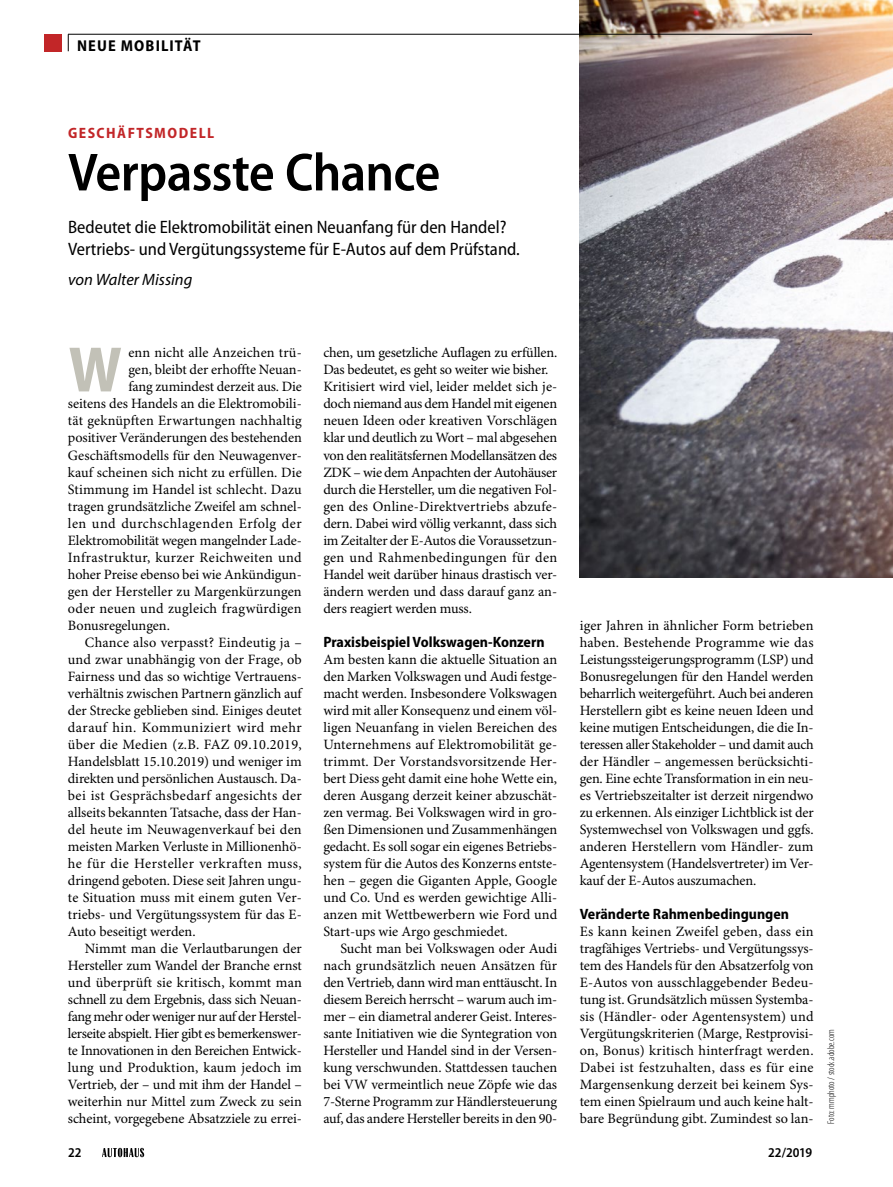
<style>
.page{position:relative;width:893px;height:1187px;background:#fff}
.page>*{position:absolute;margin:0;border:0;box-sizing:border-box;transform-origin:0 0}
.Para_GT_Initial_3Z{font:700 semi-condensed 64.65px "Myriad Pro";color:#c2c1b7}
.Title_36pt{font:600 semi-condensed 54px "Myriad Pro";letter-spacing:-.015em;color:#000}
.Trailer_Vorspann{font:semi-condensed 18px/22.5px "Myriad Pro";color:#000}
.Trailer_Vorspann-2{font:italic 16.5px "Myriad Pro";color:#000}
.Category_Rubrik_link{font:700 semi-condensed 15.75px "Myriad Pro";letter-spacing:.07em;color:#000}
.SectionHeading_1_Zwi{font:700 semi-condensed 15px "Myriad Pro";color:#000}
.SuperTitle_DZ_Heftfa{font:700 semi-condensed 15px "Myriad Pro";letter-spacing:.1em;color:#c22628}
.Para_GT_Einzug{font:14.25px/17px "Minion Pro";letter-spacing:-.015em;color:#000;text-align:justify}
.Para_GT{font:14.25px/17px "Minion Pro";color:#000;text-align:justify}
.Para_GT_Initial_3Z-2{font:14.25px "Minion Pro";letter-spacing:.005em;color:#000}
.Para_GT_Initial_3Z-3{font:14.25px "Minion Pro";letter-spacing:.025em;color:#000}
.Para_GT_Initial_3Z-4{font:14.25px "Minion Pro";letter-spacing:.035em;color:#000}
.NoXML_Pagina{font:600 semi-condensed 13.5px "Myriad Pro";letter-spacing:-.005em;color:#000}
.Image_Source_Bildque{font:300 condensed 9.75px "Myriad Pro";color:#000}
</style>
<div class="page">
<img style="left:580px;top:0;width:313px;height:577px">
<div style="left:44px;top:34px;width:17px;height:17px;background:#c22628"></div>
<svg style="left:102px;top:1147px;width:42px;height:10px"></svg>
<hr style="left:68px;top:34px;width:744px;height:1px;background:#000">
<svg style="left:68px;top:34px;width:1px;height:17px"></svg>
<p class="Category_Rubrik_link" style="left:77px;top:37px;width:125px">NEUE MOBILITÄT</p>
<p class="SuperTitle_DZ_Heftfa" style="left:68px;top:124px;width:148px">GESCHÄFTSMODELL</p>
<p class="Title_36pt" style="left:68px;top:142px;width:374px">Verpasste Chance</p>
<p class="Trailer_Vorspann" style="left:68px;top:216px;width:453px">Bedeutet die Elektromobilität einen Neuanfang für den Handel?<br>Vertriebs- und Vergütungssysteme für E-Autos auf dem Prüfstand.</p>
<p class="Trailer_Vorspann-2" style="left:68px;top:271px;width:126px">von Walter Missing</p>
<p class="Para_GT_Initial_3Z" style="left:69px;top:333px;width:55px">W</p>
<p class="Para_GT_Initial_3Z-2" style="left:128px;top:344px;width:175px">enn nicht alle Anzeichen trü-</p>
<p class="Para_GT_Initial_3Z-2" style="left:128px;top:361px;width:175px">gen, bleibt der erhoffte Neuan-</p>
<p class="Para_GT_Initial_3Z-2" style="left:128px;top:378px;width:175px">fang zumindest derzeit aus. Die</p>
<p class="Para_GT_Initial_3Z-2" style="left:68px;top:395px;width:235px">seitens des Handels an die Elektromobili-</p>
<p class="Para_GT_Initial_3Z-2" style="left:68px;top:412px;width:235px">tät geknüpften Erwartungen nachhaltig</p>
<p class="Para_GT_Initial_3Z-2" style="left:68px;top:429px;width:235px">positiver Veränderungen des bestehenden</p>
<p class="Para_GT_Initial_3Z-2" style="left:68px;top:446px;width:235px">Geschäftsmodells für den Neuwagenver-</p>
<p class="Para_GT_Initial_3Z-2" style="left:68px;top:463px;width:235px">kauf scheinen sich nicht zu erfüllen. Die</p>
<p class="Para_GT_Initial_3Z-2" style="left:68px;top:480px;width:235px">Stimmung im Handel ist schlecht. Dazu</p>
<p class="Para_GT_Initial_3Z-2" style="left:68px;top:497px;width:235px">tragen grundsätzliche Zweifel am schnel-</p>
<p class="Para_GT_Initial_3Z-4" style="left:68px;top:514px;width:235px">len und durchschlagenden Erfolg der</p>
<p class="Para_GT_Initial_3Z-2" style="left:68px;top:531px;width:235px">Elektromobilität wegen mangelnder Lade-</p>
<p class="Para_GT_Initial_3Z-3" style="left:68px;top:548px;width:235px">Infrastruktur, kurzer Reichweiten und</p>
<p class="Para_GT_Initial_3Z-2" style="left:68px;top:565px;width:235px">hoher Preise ebenso bei wie Ankündigun-</p>
<p class="Para_GT_Initial_3Z-2" style="left:68px;top:582px;width:235px">gen der Hersteller zu Margenkürzungen</p>
<p class="Para_GT_Initial_3Z-2" style="left:68px;top:599px;width:235px">oder neuen und zugleich fragwürdigen</p>
<p class="Para_GT_Initial_3Z-2" style="left:68px;top:616px;width:104px">Bonusregelungen.</p>
<p class="Para_GT_Einzug" style="left:68px;top:634px;width:235px;text-indent:17px">Chance also verpasst? Eindeutig ja – und zwar unabhängig von der Frage, ob Fairness und das so wichtige Vertrauens&shy;verhältnis zwischen Partnern gänzlich auf der Strecke geblieben sind. Einiges deutet darauf hin. Kommuniziert wird mehr über die Medien (z.B. FAZ 09.10.2019, Handelsblatt 15.10.2019) und weniger im direkten und persönlichen Austausch. Da&shy;bei ist Gesprächsbedarf angesichts der allseits bekannten Tatsache, dass der Han&shy;del heute im Neuwagenverkauf bei den meisten Marken Verluste in Millionenhö&shy;he für die Hersteller verkraften muss, dringend geboten. Diese seit Jahren ungu&shy;te Situation muss mit einem guten Ver&shy;triebs- und Vergütungssystem für das E-Auto beseitigt werden.</p>
<p class="Para_GT_Einzug" style="left:68px;top:940px;width:235px;text-indent:17px">Nimmt man die Verlautbarungen der Hersteller zum Wandel der Branche ernst und überprüft sie kritisch, kommt man schnell zu dem Ergebnis, dass sich Neuan&shy;fang mehr oder weniger nur auf der Herstel&shy;lerseite abspielt. Hier gibt es bemerkenswer&shy;te Innovationen in den Bereichen Entwick&shy;lung und Produktion, kaum jedoch im Vertrieb, der – und mit ihm der Handel – weiterhin nur Mittel zum Zweck zu sein scheint, vorgegebene Absatzziele zu errei-</p>
<p class="Para_GT_Einzug" style="left:323px;top:345px;width:235px">chen, um gesetzliche Auflagen zu erfüllen.<br>Das bedeutet, es geht so weiter wie bisher.</p>
<p class="Para_GT" style="left:323px;top:379px;width:235px">Kritisiert wird viel, leider meldet sich je&shy;doch niemand aus dem Handel mit eigenen neuen Ideen oder kreativen Vorschlägen klar und deutlich zu Wort – mal abgesehen von den realitätsfernen Modellansätzen des ZDK – wie dem Anpachten der Autohäuser durch die Hersteller, um die negativen Fol&shy;gen des Online-Direktvertriebs abzufe&shy;dern. Dabei wird völlig verkannt, dass sich im Zeitalter der E-Autos die Voraussetzun&shy;gen und Rahmenbedingungen für den Handel weit darüber hinaus drastisch ver&shy;ändern werden und dass darauf ganz an&shy;ders reagiert werden muss.</p>
<p class="SectionHeading_1_Zwi" style="left:323px;top:633px;width:223px">Praxisbeispiel Volkswagen-Konzern</p>
<p class="Para_GT" style="left:323px;top:651px;width:235px">Am besten kann die aktuelle Situation an den Marken Volkswagen und Audi festge&shy;macht werden. Insbesondere Volkswagen wird mit aller Konsequenz und einem völ&shy;ligen Neuanfang in vielen Bereichen des Unternehmens auf Elektromobilität ge&shy;trimmt. Der Vorstandsvorsitzende Her&shy;bert Diess geht damit eine hohe Wette ein, deren Ausgang derzeit keiner abzuschät&shy;zen vermag. Bei Volkswagen wird in gro&shy;ßen Dimensionen und Zusammenhängen gedacht. Es soll sogar ein eigenes Betriebs&shy;system für die Autos des Konzerns entste&shy;hen – gegen die Giganten Apple, Google und Co. Und es werden gewichtige Alli&shy;anzen mit Wettbewerbern wie Ford und Start-ups wie Argo geschmiedet.</p>
<p class="Para_GT_Einzug" style="left:323px;top:940px;width:235px;text-indent:17px">Sucht man bei Volkswagen oder Audi nach grundsätzlich neuen Ansätzen für den Vertrieb, dann wird man enttäuscht. In diesem Bereich herrscht – warum auch im&shy;mer – ein diametral anderer Geist. Interes&shy;sante Initiativen wie die Syntegration von Hersteller und Handel sind in der Versen&shy;kung verschwunden. Stattdessen tauchen bei VW vermeintlich neue Zöpfe wie das 7-Sterne Programm zur Händlersteuerung auf, das andere Hersteller bereits in den 90-</p>
<p class="Para_GT_Einzug" style="left:580px;top:617px;width:235px">iger Jahren in ähnlicher Form betrieben haben. Bestehende Programme wie das Leistungssteigerungsprogramm (LSP) und Bonusregelungen für den Handel werden beharrlich weitergeführt. Auch bei anderen Herstellern gibt es keine neuen Ideen und keine mutigen Entscheidungen, die die In&shy;teressen aller Stakeholder – und damit auch der Händler – angemessen berücksichti&shy;gen. Eine echte Transformation in ein neu&shy;es Vertriebszeitalter ist derzeit nirgendwo zu erkennen. Als einziger Lichtblick ist der Systemwechsel von Volkswagen und ggfs. anderen Herstellern vom Händler- zum Agentensystem (Handelsvertreter) im Ver&shy;kauf der E-Autos auszumachen.</p>
<p class="SectionHeading_1_Zwi" style="left:580px;top:905px;width:211px">Veränderte Rahmenbedingungen</p>
<p class="Para_GT" style="left:580px;top:923px;width:235px">Es kann keinen Zweifel geben, dass ein tragfähiges Vertriebs- und Vergütungssys&shy;tem des Handels für den Absatzerfolg von E-Autos von ausschlaggebender Bedeu&shy;tung ist. Grundsätzlich müssen Systemba&shy;sis (Händler- oder Agentensystem) und Vergütungskriterien (Marge, Restprovisi&shy;on, Bonus) kritisch hinterfragt werden.<br>Dabei ist festzuhalten, dass es für eine Margensenkung derzeit bei keinem Sys&shy;tem einen Spielraum und auch keine halt&shy;bare Begründung gibt. Zumindest so lan-</p>
<p class="NoXML_Pagina" style="left:68px;top:1144px;width:15px">22</p>
<p class="NoXML_Pagina" style="left:768px;top:1144px;width:45px">22/2019</p>
<p class="Image_Source_Bildque" style="left:826px;top:1123px;width:96px;rotate:-90deg">Foto: mmphoto / stock.adobe.com</p>
</div>
